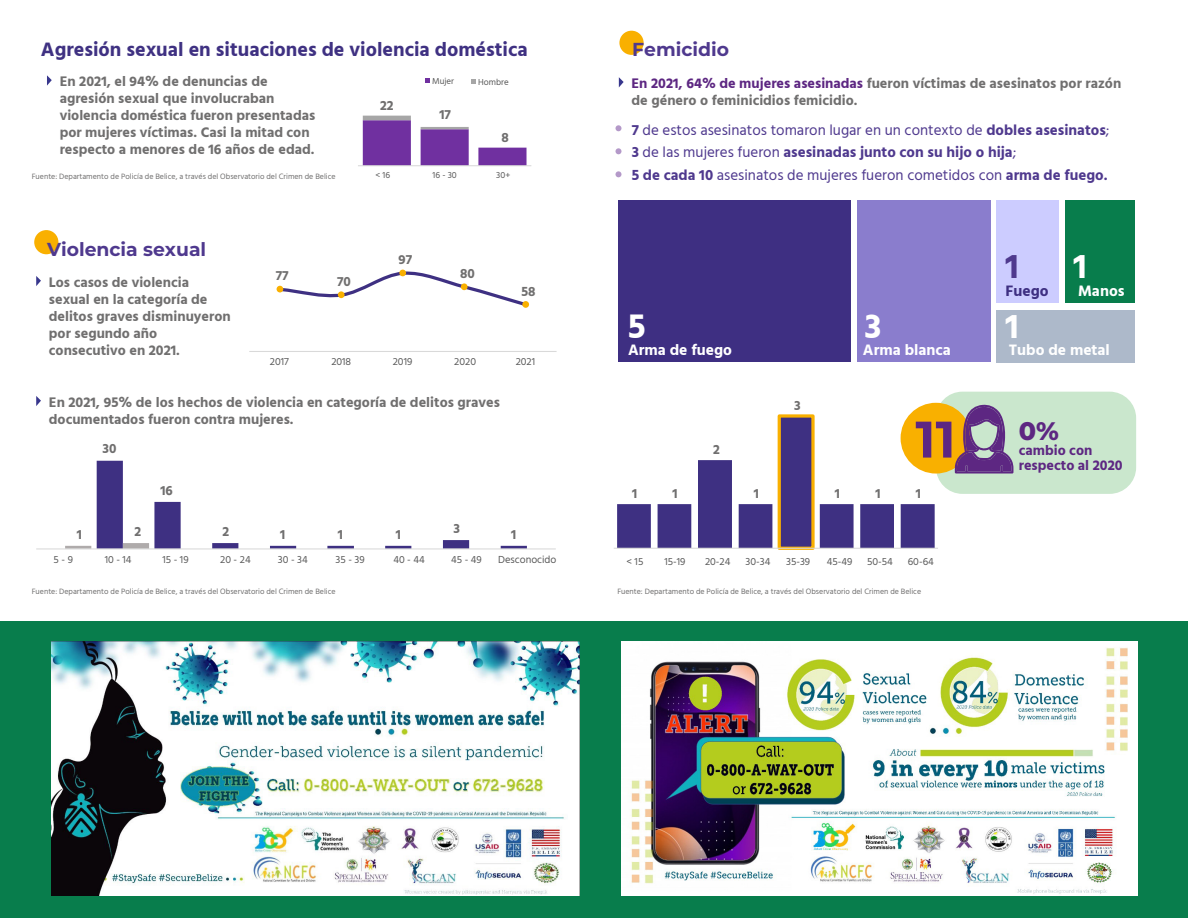
<style>
.page{position:relative;width:1188px;height:918px;background:#fff}
.page>*{position:absolute;margin:0;border:0;box-sizing:border-box;transform-origin:0 0}
.t1{font:700 51.3px "Montserrat";color:#5d2782}
.t2{font:700 34.95px "Hind";color:#fff}
.t3{font:700 34.95px "Hind";color:#4f398e}
.t4{font:800 25.35px "Montserrat";color:#5d2782}
.t5{font:700 19.95px "Hind";color:#3f3182}
.t6{font:700 18.75px "Montserrat";color:#4f398e}
.t7{font:700 15.6px "Hind";color:#fff}
.t8{font:700 15.6px "Hind";color:#3e2f82}
.t9{font:15px/22.5px "Hind";color:#4f398e}
.t10{font:700 14.25px/17.1px "Hind";color:#706f6f}
.t11{font:700 14.25px/15px "Hind";color:#5d2782}
.t12{font:700 13.5px "Hind";color:#706f6f}
.t13{font:10.5px "Hind";color:#595959}
.t14{font:9px "Hind";color:#595959}
.t15{font:8.85px "Hind";color:#595959}
.t16{font:7.95px "Hind";color:#706f6f}
.s1{color:#5d2782}
.s2{font-weight:700}
</style>
<div class="page">
<div style="left:936px;top:392px;width:200px;height:102px;background:#cae7cd;border-radius:26px"></div>
<div style="left:901px;top:403px;width:70px;height:71px;background:#f9b000;border-radius:50%"></div>
<svg style="left:47px;top:75px;width:5px;height:11px"></svg>
<svg style="left:36px;top:276px;width:5px;height:10px"></svg>
<svg style="left:36px;top:396px;width:5px;height:10px"></svg>
<svg style="left:619px;top:77px;width:5px;height:10px"></svg>
<svg style="left:363px;top:116px;width:164px;height:49px"></svg>
<hr style="left:358px;top:165px;width:173px;height:1px;background:#d9d9d9">
<hr style="left:249px;top:351px;width:308px;height:1px;background:#d9d9d9">
<svg style="left:277px;top:269px;width:253px;height:39px"></svg>
<div style="left:338px;top:291px;width:7px;height:7px;background:#f9b000;border-radius:50%"></div>
<div style="left:399px;top:270px;width:7px;height:6px;background:#f9b000;border-radius:50%"></div>
<div style="left:461px;top:283px;width:7px;height:7px;background:#f9b000;border-radius:50%"></div>
<div style="left:522px;top:301px;width:7px;height:7px;background:#f9b000;border-radius:50%"></div>
<svg style="left:955px;top:404px;width:58px;height:70px"></svg>
<div style="left:34px;top:230px;width:24px;height:24px;background:#f9b000;border-radius:50%"></div>
<div style="left:619px;top:31px;width:25px;height:24px;background:#f9b000;border-radius:50%"></div>
<svg style="left:471px;top:79px;width:5px;height:5px"></svg>
<svg style="left:425px;top:79px;width:5px;height:4px"></svg>
<svg style="left:616px;top:125px;width:5px;height:6px"></svg>
<svg style="left:616px;top:148px;width:5px;height:6px"></svg>
<svg style="left:616px;top:171px;width:5px;height:6px"></svg>
<svg style="left:65px;top:461px;width:462px;height:87px"></svg>
<hr style="left:36px;top:548px;width:520px;height:1px;background:#d9d9d9">
<div style="left:619px;top:200px;width:232px;height:162px;background:#3e2f82"></div>
<div style="left:857px;top:200px;width:133px;height:162px;background:#8a7dcd"></div>
<div style="left:997px;top:200px;width:62px;height:103px;background:#ccf"></div>
<div style="left:1065px;top:200px;width:70px;height:103px;background:#087d4c"></div>
<div style="left:997px;top:310px;width:138px;height:52px;background:#adb9ca"></div>
<div style="left:778px;top:414px;width:37px;height:136px;background:#3e3082;border:3px solid #f9b000"></div>
<svg style="left:617px;top:460px;width:318px;height:88px"></svg>
<hr style="left:614px;top:548px;width:324px;height:1px;background:#d9d9d9">
<div style="left:0;top:621px;width:1188px;height:297px;background:#087d4c"></div>
<img style="left:52px;top:642px;width:527px;height:254px">
<img style="left:621px;top:642px;width:517px;height:254px">
<h3 class="t5" style="left:41px;top:37px;width:488px">Agresión sexual en situaciones de violencia doméstica</h3>
<p class="t10" style="left:60px;top:73px;width:257px">En 2021, el 94% de denuncias de agresión sexual que involucraban violencia doméstica fueron presentadas por mujeres víctimas. Casi la mitad con respecto a menores de 16 años de edad.</p>
<p class="t16" style="left:32px;top:171px;width:305px">Fuente: Departamento de Policía de Belice, a través del Observatorio del Crimen de Belice</p>
<h3 class="t6" style="left:47px;top:236px;width:161px">Violencia sexual</h3>
<p class="t10" style="left:49px;top:273px;width:183px">Los casos de violencia sexual en la categoría de delitos graves disminuyeron por segundo año consecutivo en 2021.</p>
<p class="t12" style="left:276px;top:268px;width:14px">77</p>
<p class="t12" style="left:337px;top:273px;width:15px">70</p>
<p class="t12" style="left:380px;top:98px;width:15px">22</p>
<p class="t15" style="left:432px;top:75px;width:23px">Mujer</p>
<p class="t15" style="left:478px;top:76px;width:32px">Hombre</p>
<p class="t12" style="left:439px;top:107px;width:13px">17</p>
<p class="t12" style="left:502px;top:130px;width:9px">8</p>
<p class="t14" style="left:376px;top:169px;width:16px">&lt; 16</p>
<p class="t14" style="left:433px;top:169px;width:26px">16 - 30</p>
<p class="t14" style="left:496px;top:169px;width:16px">30+</p>
<p class="t12" style="left:399px;top:252px;width:15px">97</p>
<p class="t12" style="left:460px;top:265px;width:16px">80</p>
<p class="t12" style="left:522px;top:283px;width:16px">58</p>
<p class="t13" style="left:270px;top:355px;width:21px">2017</p>
<p class="t13" style="left:331px;top:355px;width:21px">2018</p>
<p class="t13" style="left:393px;top:355px;width:21px">2019</p>
<p class="t13" style="left:454px;top:355px;width:23px">2020</p>
<p class="t13" style="left:516px;top:355px;width:21px">2021</p>
<p class="t10" style="left:49px;top:393px;width:453px">En 2021, 95% de los hechos de violencia en categoría de delitos graves documentados fueron contra mujeres.</p>
<p class="t12" style="left:103px;top:441px;width:15px">30</p>
<p class="t12" style="left:160px;top:482px;width:14px">16</p>
<p class="t12" style="left:453px;top:520px;width:8px">3</p>
<p class="t12" style="left:222px;top:523px;width:8px">2</p>
<p class="t12" style="left:280px;top:526px;width:7px">1</p>
<p class="t12" style="left:338px;top:526px;width:7px">1</p>
<p class="t12" style="left:396px;top:526px;width:7px">1</p>
<p class="t12" style="left:77px;top:526px;width:7px">1</p>
<p class="t12" style="left:135px;top:523px;width:8px">2</p>
<p class="t12" style="left:511px;top:526px;width:7px">1</p>
<p class="t13" style="left:54px;top:553px;width:21px">5 - 9</p>
<p class="t13" style="left:105px;top:553px;width:28px">10 - 14</p>
<p class="t13" style="left:162px;top:553px;width:28px">15 - 19</p>
<p class="t13" style="left:220px;top:553px;width:32px">20 - 24</p>
<p class="t13" style="left:278px;top:553px;width:31px">30 - 34</p>
<p class="t13" style="left:336px;top:553px;width:31px">35 - 39</p>
<p class="t13" style="left:393px;top:553px;width:33px">40 - 44</p>
<p class="t13" style="left:451px;top:553px;width:32px">45 - 49</p>
<p class="t13" style="left:498px;top:553px;width:60px">Desconocido</p>
<h3 class="t6" style="left:632px;top:36px;width:98px">Femicidio</h3>
<p class="t10" style="left:632px;top:74px;width:491px"><span class="s1">En 2021, 64% de mujeres asesinadas</span> fueron víctimas de asesinatos por razón de género o feminicidios femicidio.</p>
<p class="t9" style="left:632px;top:119px;width:479px"><span class="s2">7</span> de estos asesinatos tomaron lugar en un contexto de <span class="s2">dobles asesinatos</span>;<br><span class="s2">3</span> de las mujeres fueron <span class="s2">asesinadas junto con su hijo o hija</span>;<br><span class="s2">5 de cada 10</span> asesinatos de mujeres fueron cometidos con <span class="s2">arma de fuego.</span></p>
<h2 class="t3" style="left:1006px;top:246px;width:15px">1</h2>
<h2 class="t2" style="left:1073px;top:246px;width:15px">1</h2>
<p class="t8" style="left:1006px;top:281px;width:45px">Fuego</p>
<h2 class="t2" style="left:628px;top:305px;width:19px">5</h2>
<h2 class="t2" style="left:864px;top:305px;width:18px">3</h2>
<h2 class="t2" style="left:1006px;top:305px;width:15px">1</h2>
<p class="t7" style="left:1078px;top:281px;width:48px">Manos</p>
<p class="t7" style="left:628px;top:341px;width:105px">Arma de fuego</p>
<p class="t12" style="left:632px;top:485px;width:7px">1</p>
<p class="t12" style="left:673px;top:485px;width:7px">1</p>
<p class="t12" style="left:713px;top:441px;width:8px">2</p>
<p class="t12" style="left:754px;top:485px;width:7px">1</p>
<p class="t12" style="left:794px;top:397px;width:8px">3</p>
<p class="t7" style="left:863px;top:341px;width:89px">Arma blanca</p>
<h1 class="t1" style="left:915px;top:402px;width:42px">11</h1>
<p class="t12" style="left:835px;top:485px;width:7px">1</p>
<p class="t12" style="left:875px;top:485px;width:7px">1</p>
<p class="t12" style="left:916px;top:485px;width:7px">1</p>
<p class="t13" style="left:627px;top:555px;width:18px">&lt; 15</p>
<p class="t13" style="left:664px;top:555px;width:23px">15-19</p>
<p class="t13" style="left:705px;top:555px;width:27px">20-24</p>
<p class="t13" style="left:746px;top:555px;width:26px">30-34</p>
<p class="t13" style="left:786px;top:555px;width:26px">35-39</p>
<p class="t13" style="left:827px;top:555px;width:27px">45-49</p>
<p class="t13" style="left:867px;top:555px;width:27px">50-54</p>
<p class="t13" style="left:908px;top:555px;width:28px">60-64</p>
<p class="t7" style="left:1009px;top:341px;width:103px">Tubo de metal</p>
<h3 class="t4" style="left:1019px;top:412px;width:42px">0%</h3>
<p class="t11" style="left:1019px;top:442px;width:105px">cambio con respecto al 2020</p>
<p class="t16" style="left:32px;top:586px;width:305px">Fuente: Departamento de Policía de Belice, a través del Observatorio del Crimen de Belice</p>
<p class="t16" style="left:617px;top:586px;width:305px">Fuente: Departamento de Policía de Belice, a través del Observatorio del Crimen de Belice</p>
</div>
